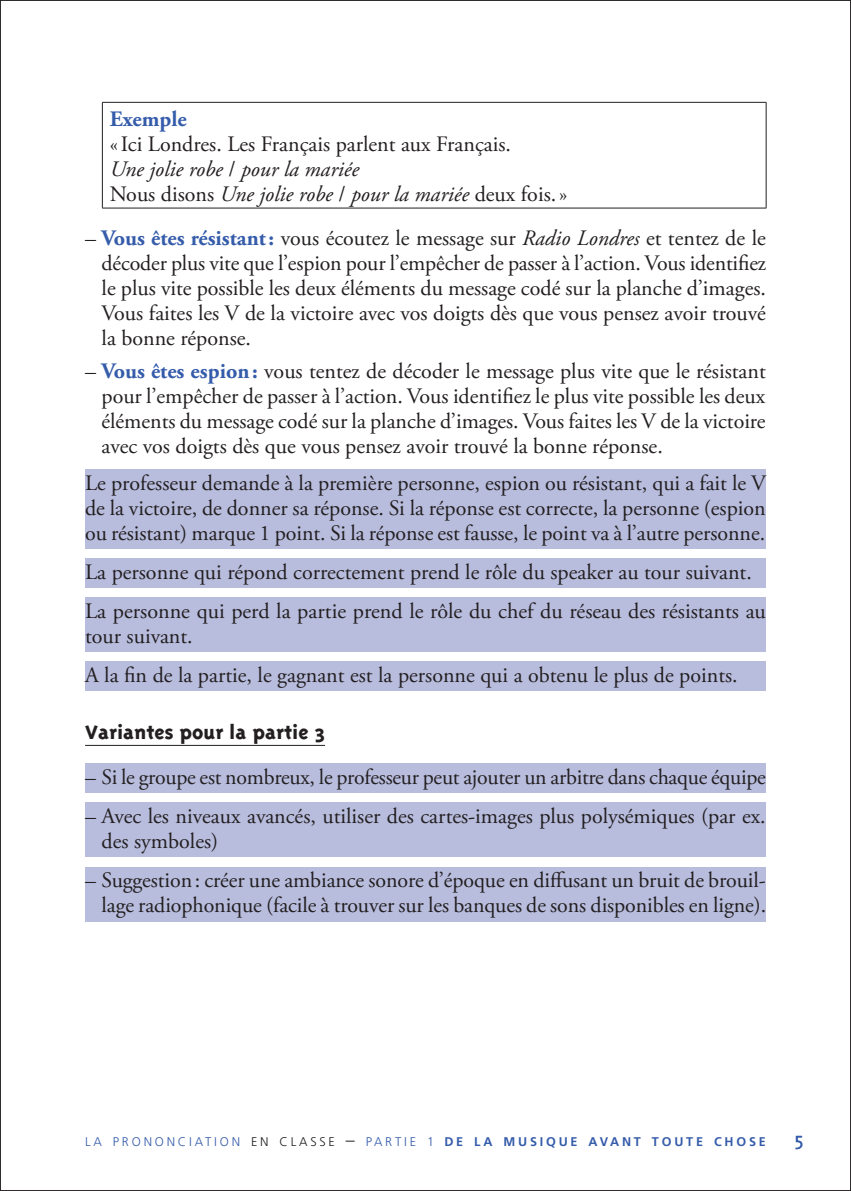
<style>
.page{position:relative;width:851px;height:1191px;background:#fff}
.page>*{position:absolute;margin:0;border:0;box-sizing:border-box;transform-origin:0 0}
.t1{font:22px/25px "Adobe Garamond Pro";color:#231f20}
.t2{font:800 22px "Triplex";color:#231f20}
.t3{font:700 22px "Adobe Garamond Pro";color:#355caa}
.t4{font:300 22px "Triplex";color:#355caa}
.t5{font:700 12.6px "Frutiger LT Std";letter-spacing:.22em;color:#355caa}
.s1{font-style:italic}
.s2{font-weight:700;color:#355caa}
.s3{font-weight:300}
.s4{font-weight:300;color:#231f20}
.s5{font-weight:300;font-size:18px;color:#231f20}
</style>
<div class="page">
<div style="left:85px;top:469px;width:680px;height:79px;background:#b8bdde"></div>
<div style="left:85px;top:558px;width:680px;height:29px;background:#b8bdde"></div>
<div style="left:85px;top:597px;width:680px;height:55px;background:#b8bdde"></div>
<div style="left:85px;top:661px;width:680px;height:30px;background:#b8bdde"></div>
<hr style="left:85px;top:745px;width:240px;height:1px;background:#231f20">
<div style="left:85px;top:763px;width:680px;height:30px;background:#b8bdde"></div>
<div style="left:85px;top:802px;width:680px;height:55px;background:#b8bdde"></div>
<div style="left:85px;top:867px;width:680px;height:54px;background:#b8bdde"></div>
<hr style="left:102px;top:102px;width:664px;height:1px;background:#231f20">
<hr style="left:102px;top:103px;width:1px;height:105px;background:#231f20">
<hr style="left:765px;top:103px;width:1px;height:105px;background:#231f20">
<hr style="left:102px;top:208px;width:664px;height:1px;background:#231f20">
<p class="t3" style="left:110px;top:106px;width:79px">Exemple</p>
<p class="t1" style="left:110px;top:132px;width:459px">«Ici Londres. Les Français parlent aux Français.<br><span class="s1">Une jolie robe</span> / <span class="s1">pour la mariée<br></span>Nous disons <span class="s1">Une jolie robe</span> / <span class="s1">pour la mariée</span> deux fois.»</p>
<p class="t1" style="left:102px;top:226px;width:666px;text-align:justify;text-indent:-16px">– <span class="s2">Vous êtes résistant:</span> vous écoutez le message sur <span class="s1">Radio Londres</span> et tentez de le décoder plus vite que l’espion pour l’empêcher de passer à l’action. Vous identifiez le plus vite possible les deux éléments du message codé sur la planche d’images.<br>Vous faites les V de la victoire avec vos doigts dès que vous pensez avoir trouvé la bonne réponse.</p>
<p class="t1" style="left:102px;top:359px;width:665px;text-align:justify;text-indent:-16px">– <span class="s2">Vous êtes espion:</span> vous tentez de décoder le message plus vite que le résistant pour l’empêcher de passer à l’action. Vous identifiez le plus vite possible les deux éléments du message codé sur la planche d’images. Vous faites les V de la victoire avec vos doigts dès que vous pensez avoir trouvé la bonne réponse.</p>
<p class="t1" style="left:85px;top:471px;width:682px;text-align:justify">Le professeur demande à la première personne, espion ou résistant, qui a fait le V de la victoire, de donner sa réponse. Si la réponse est correcte, la personne (espion ou résistant) marque 1 point. Si la réponse est fausse, le point va à l’autre personne.</p>
<p class="t1" style="left:85px;top:553px;width:682px;line-height:39.2px">La personne qui répond correctement prend le rôle du speaker au tour suivant.<br>La personne qui perd la partie prend le rôle du chef du réseau des résistants au</p>
<p class="t1" style="left:85px;top:617px;width:654px;line-height:39.2px">tour suivant.<br>A la fin de la partie, le gagnant est la personne qui a obtenu le plus de points.</p>
<p class="t2" style="left:85px;top:720px;width:241px">Variantes pour la partie 3</p>
<p class="t1" style="left:85px;top:765px;width:682px">– Si le groupe est nombreux, le professeur peut ajouter un arbitre dans chaque équipe</p>
<p class="t1" style="left:102px;top:804px;width:665px;text-indent:-16px">– Avec les niveaux avancés, utiliser des cartes-images plus polysémiques (par ex. des symboles)</p>
<p class="t1" style="left:85px;top:868px;width:682px;text-align:right">– Suggestion: créer une ambiance sonore d’époque en diffusant un bruit de brouil&shy;lage radiophonique (facile à trouver sur les banques de sons disponibles en ligne).</p>
<p class="t5" style="left:85px;top:1133px;width:682px"><span class="s3">LA PRONONCIATION</span> <span class="s4">EN CLASSE</span> <span class="s5">–</span> <span class="s3">PARTIE 1</span> DE LA MUSIQUE AVANT TOUTE CHOSE</p>
<p class="t4" style="left:794px;top:1126px;width:11px">5</p>
</div>
